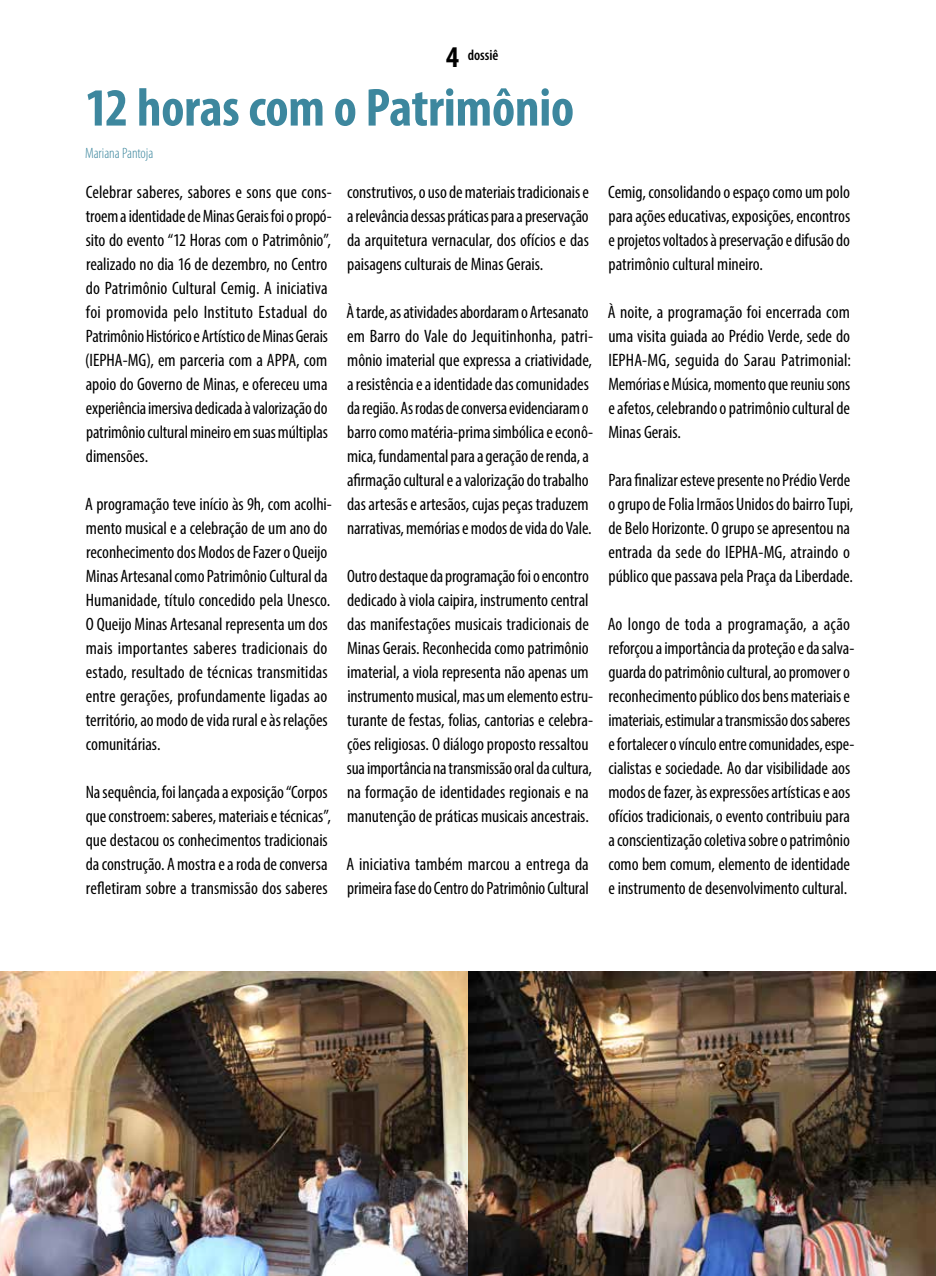
<style>
.page{position:relative;width:936px;height:1276px;background:#fff}
.page>*{position:absolute;margin:0;border:0;box-sizing:border-box;transform-origin:0 0}
.t1{font:700 condensed 54px "Myriad Pro";letter-spacing:-.005em;color:#3d879e}
.t2{font:condensed 18px/24px "Myriad Pro";letter-spacing:-.005em;color:#000}
.t3{font:300 condensed 15px "Myriad Pro";color:#3d879e}
.t4{font:600 condensed 15px "Myriad Pro";color:#000}
.s1{font-weight:700;font-size:30.3px}
</style>
<div class="page">
<img style="left:0;top:971px;width:935px;height:305px">
<p class="t4" style="left:446px;top:46px;width:54px"><span class="s1">4</span> dossiê</p>
<h1 class="t1" style="left:85px;top:74px;width:490px">12 horas com o Patrimônio</h1>
<p class="t3" style="left:85px;top:145px;width:70px">Mariana Pantoja</p>
<p class="t2" style="left:85px;top:180px;width:248px">Celebrar saberes, sabores e sons que cons&shy;troem a identidade de Minas Gerais foi o propó&shy;sito do evento “12 Horas com o Patrimônio”, realizado no dia 16 de dezembro, no Centro do Patrimônio Cultural Cemig. A iniciativa foi promovida pelo Instituto Estadual do Patrimônio Histórico e Artístico de Minas Gerais (IEPHA-MG), em parceria com a APPA, com apoio do Governo de Minas, e ofereceu uma experiência imersiva dedicada à valorização do patrimônio cultural mineiro em suas múltiplas dimensões.</p>
<p class="t2" style="left:85px;top:492px;width:248px">A programação teve início às 9h, com acolhi&shy;mento musical e a celebração de um ano do reconhecimento dos Modos de Fazer o Queijo Minas Artesanal como Patrimônio Cultural da Humanidade, título concedido pela Unesco.<br>O Queijo Minas Artesanal representa um dos mais importantes saberes tradicionais do estado, resultado de técnicas transmitidas entre gerações, profundamente ligadas ao território, ao modo de vida rural e às relações comunitárias.</p>
<p class="t2" style="left:86px;top:780px;width:246px">Na sequência, foi lançada a exposição “Corpos que constroem: saberes, materiais e técnicas”, que destacou os conhecimentos tradicionais da construção. A mostra e a roda de conversa refletiram sobre a transmissão dos saberes</p>
<p class="t2" style="left:347px;top:180px;width:243px;text-align:justify">construtivos, o uso de materiais tradicionais e a relevância dessas práticas para a preservação da arquitetura vernacular, dos ofícios e das paisagens culturais de Minas Gerais.</p>
<p class="t2" style="left:346px;top:300px;width:248px">À tarde, as atividades abordaram o Artesanato em Barro do Vale do Jequitinhonha, patri&shy;mônio imaterial que expressa a criatividade, a resistência e a identidade das comunidades da região. As rodas de conversa evidenciaram o barro como matéria-prima simbólica e econô&shy;mica, fundamental para a geração de renda, a afirmação cultural e a valorização do trabalho das artesãs e artesãos, cujas peças traduzem narrativas, memórias e modos de vida do Vale.</p>
<p class="t2" style="left:347px;top:564px;width:248px">Outro destaque da programação foi o encontro dedicado à viola caipira, instrumento central das manifestações musicais tradicionais de Minas Gerais. Reconhecida como patrimônio imaterial, a viola representa não apenas um instrumento musical, mas um elemento estru&shy;turante de festas, folias, cantorias e celebra&shy;ções religiosas. O diálogo proposto ressaltou sua importância na transmissão oral da cultura, na formação de identidades regionais e na manutenção de práticas musicais ancestrais.</p>
<p class="t2" style="left:346px;top:852px;width:244px">A iniciativa também marcou a entrega da primeira fase do Centro do Patrimônio Cultural</p>
<p class="t2" style="left:608px;top:180px;width:243px;text-align:justify">Cemig, consolidando o espaço como um polo para ações educativas, exposições, encontros e projetos voltados à preservação e difusão do patrimônio cultural mineiro.</p>
<p class="t2" style="left:607px;top:300px;width:245px;text-align:justify">À noite, a programação foi encerrada com uma visita guiada ao Prédio Verde, sede do IEPHA-MG, seguida do Sarau Patrimonial:<br>Memórias e Música, momento que reuniu sons e afetos, celebrando o patrimônio cultural de Minas Gerais.</p>
<p class="t2" style="left:608px;top:468px;width:246px">Para finalizar esteve presente no Prédio Verde o grupo de Folia Irmãos Unidos do bairro Tupi, de Belo Horizonte. O grupo se apresentou na entrada da sede do IEPHA-MG, atraindo o público que passava pela Praça da Liberdade.</p>
<p class="t2" style="left:607px;top:612px;width:248px">Ao longo de toda a programação, a ação reforçou a importância da proteção e da salva&shy;guarda do patrimônio cultural, ao promover o reconhecimento público dos bens materiais e imateriais, estimular a transmissão dos saberes e fortalecer o vínculo entre comunidades, espe&shy;cialistas e sociedade. Ao dar visibilidade aos modos de fazer, às expressões artísticas e aos ofícios tradicionais, o evento contribuiu para a conscientização coletiva sobre o patrimônio como bem comum, elemento de identidade e instrumento de desenvolvimento cultural.</p>
</div>
